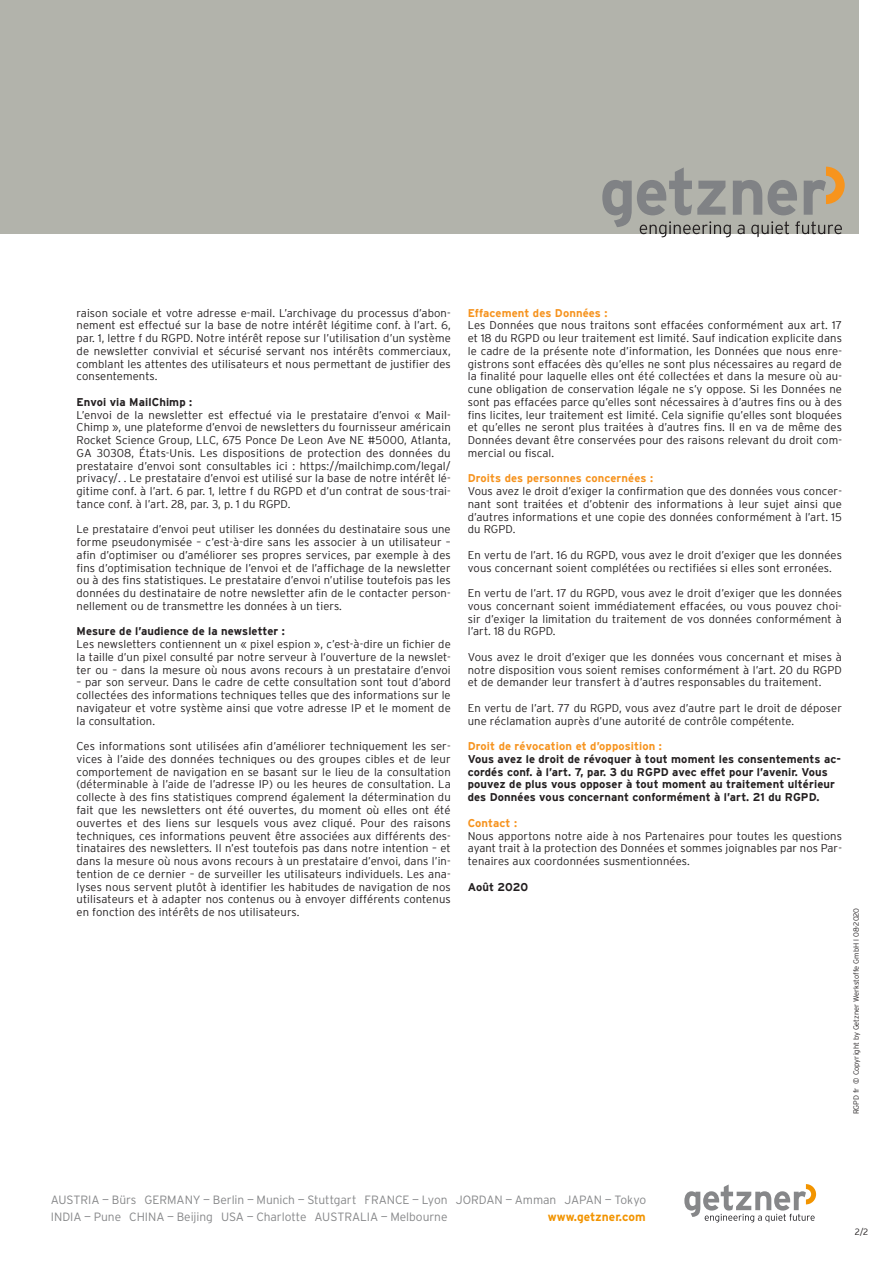
<style>
.page{position:relative;width:893px;height:1263px;background:#fff}
.page>*{position:absolute;margin:0;border:0;box-sizing:border-box;transform-origin:0 0}
.t1{font:300 12px/17.4px "Interstate";letter-spacing:-.005em;color:#868789}
.t2{font:700 12px "Interstate";color:#f29400}
.t3{font:300 11.25px/12.8px "Interstate";letter-spacing:.01em;color:#231f20;text-align:justify}
.t4{font:700 11.25px/12.8px "Interstate";letter-spacing:.01em;color:#231f20}
.t5{font:700 11.25px "Interstate";letter-spacing:.01em;color:#f6931e}
.t6{font:700 11.25px "Interstate";letter-spacing:-.01em;color:#231f20}
.t7{font:300 9px "Interstate";color:#231f20}
.t8{font:300 7.5px "Interstate";color:#231f20}
</style>
<div class="page">
<div style="left:0;top:0;width:859px;height:234px;background:#b2b3ab"></div>
<svg style="left:602px;top:167px;width:243px;height:70px"></svg>
<svg style="left:684px;top:1184px;width:132px;height:38px"></svg>
<p class="t3" style="left:77px;top:307px;width:376px">raison sociale et votre adresse e-mail. L’archivage du processus d’abon&shy;nement est effectué sur la base de notre intérêt légitime conf. à l’art. 6, par. 1, lettre f du RGPD. Notre intérêt repose sur l’utilisation d’un système de newsletter convivial et sécurisé servant nos intérêts commerciaux, comblant les attentes des utilisateurs et nous permettant de justifier des consentements.</p>
<p class="t4" style="left:77px;top:396px;width:117px">Envoi via MailChimp :</p>
<p class="t3" style="left:77px;top:409px;width:376px">L’envoi de la newsletter est effectué via le prestataire d’envoi « Mail-Chimp », une plateforme d’envoi de newsletters du fournisseur américain Rocket Science Group, LLC, 675 Ponce De Leon Ave NE #5000, Atlanta, GA 30308, États-Unis. Les dispositions de protection des données du prestataire d’envoi sont consultables ici : https://mailchimp.com/legal/ privacy/. . Le prestataire d’envoi est utilisé sur la base de notre intérêt lé&shy;gitime conf. à l’art. 6 par. 1, lettre f du RGPD et d’un contrat de sous-trai&shy;tance conf. à l’art. 28, par. 3, p. 1 du RGPD.</p>
<p class="t3" style="left:77px;top:524px;width:376px">Le prestataire d’envoi peut utiliser les données du destinataire sous une forme pseudonymisée – c’est-à-dire sans les associer à un utilisateur – afin d’optimiser ou d’améliorer ses propres services, par exemple à des fins d’optimisation technique de l’envoi et de l’affichage de la newsletter ou à des fins statistiques. Le prestataire d’envoi n’utilise toutefois pas les données du destinataire de notre newsletter afin de le contacter person&shy;nellement ou de transmettre les données à un tiers.</p>
<p class="t4" style="left:77px;top:625px;width:210px">Mesure de l’audience de la newsletter :</p>
<p class="t3" style="left:77px;top:638px;width:376px">Les newsletters contiennent un « pixel espion », c’est-à-dire un fichier de la taille d’un pixel consulté par notre serveur à l’ouverture de la newslet&shy;ter ou – dans la mesure où nous avons recours à un prestataire d’envoi</p>
<p class="t3" style="left:77px;top:676px;width:376px">– par son serveur. Dans le cadre de cette consultation sont tout d’abord collectées des informations techniques telles que des informations sur le navigateur et votre système ainsi que votre adresse IP et le moment de la consultation.</p>
<p class="t3" style="left:77px;top:740px;width:376px">Ces informations sont utilisées afin d’améliorer techniquement les ser&shy;vices à l’aide des données techniques ou des groupes cibles et de leur comportement de navigation en se basant sur le lieu de la consultation (déterminable à l’aide de l’adresse IP) ou les heures de consultation. La collecte à des fins statistiques comprend également la détermination du fait que les newsletters ont été ouvertes, du moment où elles ont été ouvertes et des liens sur lesquels vous avez cliqué. Pour des raisons techniques, ces informations peuvent être associées aux différents des&shy;tinataires des newsletters. Il n’est toutefois pas dans notre intention – et dans la mesure où nous avons recours à un prestataire d’envoi, dans l’in&shy;tention de ce dernier – de surveiller les utilisateurs individuels. Les ana&shy;lyses nous servent plutôt à identifier les habitudes de navigation de nos utilisateurs et à adapter nos contenus ou à envoyer différents contenus en fonction des intérêts de nos utilisateurs.</p>
<p class="t5" style="left:468px;top:306px;width:141px">Effacement des Données :</p>
<p class="t3" style="left:468px;top:319px;width:376px">Les Données que nous traitons sont effacées conformément aux art. 17 et 18 du RGPD ou leur traitement est limité. Sauf indication explicite dans le cadre de la présente note d’information, les Données que nous enre&shy;gistrons sont effacées dès qu’elles ne sont plus nécessaires au regard de la finalité pour laquelle elles ont été collectées et dans la mesure où au&shy;cune obligation de conservation légale ne s’y oppose. Si les Données ne sont pas effacées parce qu’elles sont nécessaires à d’autres fins ou à des fins licites, leur traitement est limité. Cela signifie qu’elles sont bloquées et qu’elles ne seront plus traitées à d’autres fins. Il en va de même des Données devant être conservées pour des raisons relevant du droit com&shy;mercial ou fiscal.</p>
<p class="t5" style="left:468px;top:472px;width:187px">Droits des personnes concernées :</p>
<p class="t3" style="left:468px;top:485px;width:376px">Vous avez le droit d’exiger la confirmation que des données vous concer&shy;nant sont traitées et d’obtenir des informations à leur sujet ainsi que d’autres informations et une copie des données conformément à l’art. 15 du RGPD.</p>
<p class="t3" style="left:468px;top:548px;width:376px">En vertu de l’art. 16 du RGPD, vous avez le droit d’exiger que les données vous concernant soient complétées ou rectifiées si elles sont erronées.</p>
<p class="t3" style="left:468px;top:587px;width:376px">En vertu de l’art. 17 du RGPD, vous avez le droit d’exiger que les données vous concernant soient immédiatement effacées, ou vous pouvez choi&shy;sir d’exiger la limitation du traitement de vos données conformément à l’art. 18 du RGPD.</p>
<p class="t3" style="left:468px;top:650px;width:376px">Vous avez le droit d’exiger que les données vous concernant et mises à notre disposition vous soient remises conformément à l’art. 20 du RGPD et de demander leur transfert à d’autres responsables du traitement.</p>
<p class="t3" style="left:468px;top:701px;width:376px">En vertu de l’art. 77 du RGPD, vous avez d’autre part le droit de déposer une réclamation auprès d’une autorité de contrôle compétente.</p>
<p class="t5" style="left:468px;top:740px;width:196px">Droit de révocation et d’opposition :</p>
<p class="t4" style="left:468px;top:753px;width:375px">Vous avez le droit de révoquer à tout moment les consentements ac&shy;cordés conf. à l’art. 7, par. 3 du RGPD avec effet pour l’avenir. Vous pouvez de plus vous opposer à tout moment au traitement ultérieur des Données vous concernant conformément à l’art. 21 du RGPD.</p>
<p class="t5" style="left:468px;top:816px;width:51px">Contact :</p>
<p class="t3" style="left:468px;top:829px;width:376px">Nous apportons notre aide à nos Partenaires pour toutes les questions ayant trait à la protection des Données et sommes joignables par nos Par&shy;tenaires aux coordonnées susmentionnées.</p>
<p class="t6" style="left:468px;top:880px;width:62px">Août 2020</p>
<p class="t8" style="left:852px;top:1114px;width:208px;rotate:-90deg">RGPD fr © Copyright by Getzner Werkstoffe GmbH l 08-2020</p>
<p class="t1" style="left:51px;top:1191px;width:597px">AUSTRIA — Bürs GERMANY — Berlin — Munich — Stuttgart FRANCE — Lyon JORDAN — Amman JAPAN — Tokyo<br>INDIA — Pune CHINA — Beijing USA — Charlotte AUSTRALIA — Melbourne</p>
<p class="t2" style="left:548px;top:1212px;width:99px">www.getzner.com</p>
<p class="t7" style="left:855px;top:1227px;width:15px">2/2</p>
</div>
